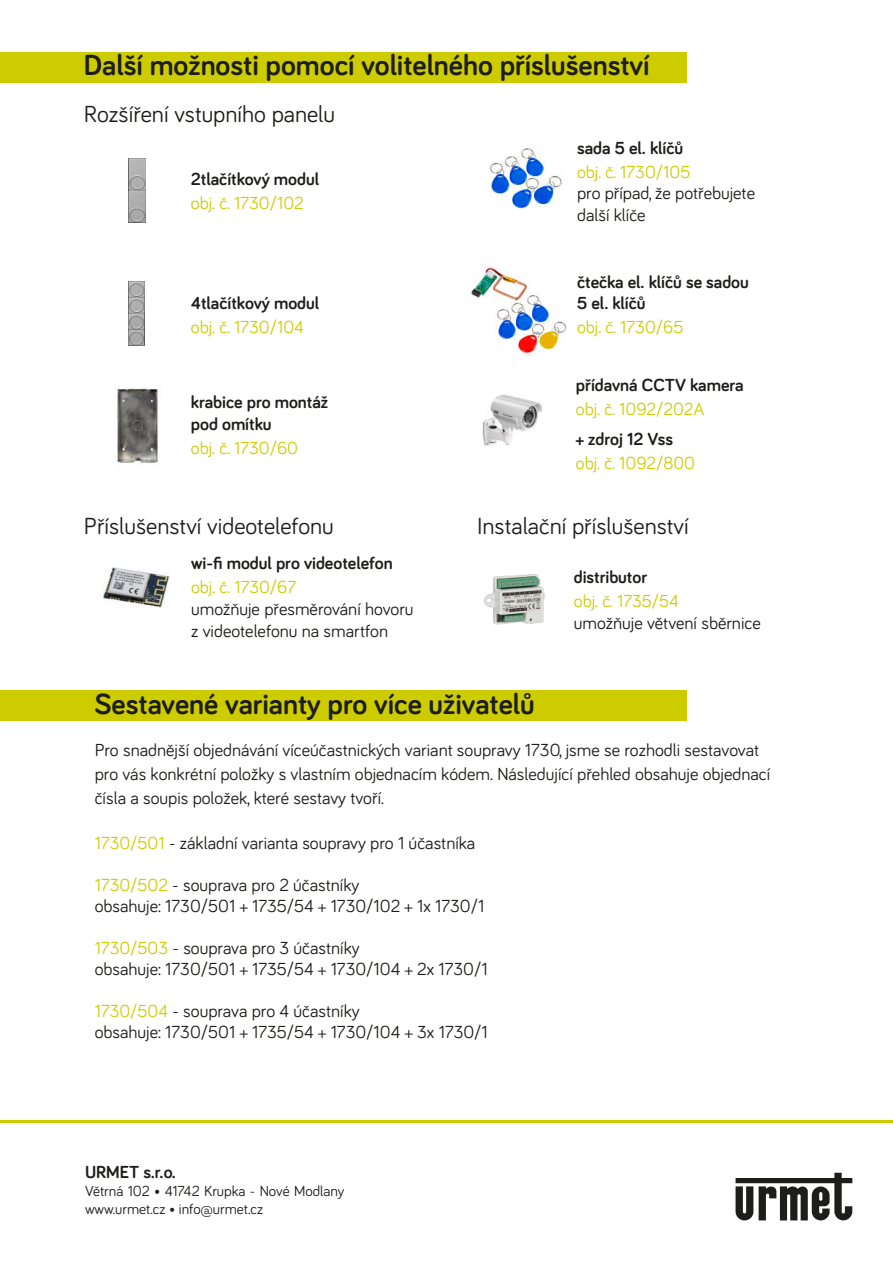
<style>
.page{position:relative;width:893px;height:1263px;background:#fff}
.page>*{position:absolute;margin:0;border:0;box-sizing:border-box;transform-origin:0 0}
.t1{font:700 30px "Bariol";color:#1d1d1b}
.t2{font:24px "Bariol";color:#1d1d1b}
.t3{font:18px/21px "Bariol";color:#1d1d1b}
.t4{font:700 18px/21.6px "Bariol";color:#1d1d1b}
.t5{font:18px "Bariol";color:#cdcc00}
.t6{font:15px/18px "Bariol";color:#1d1d1b}
.s1{color:#cdcc00}
</style>
<div class="page">
<svg style="left:736px;top:1173px;width:116px;height:47px"></svg>
<div style="left:0;top:52px;width:686px;height:31px;background:#cdcc00"></div>
<div style="left:0;top:690px;width:686px;height:31px;background:#cdcc00"></div>
<hr style="left:0;top:1120px;width:893px;height:3px;background:#cdcc00">
<img style="left:489px;top:148px;width:73px;height:61px">
<img style="left:103px;top:568px;width:66px;height:39px">
<img style="left:129px;top:158px;width:16px;height:65px">
<img style="left:129px;top:281px;width:16px;height:65px">
<img style="left:471px;top:265px;width:96px;height:91px">
<img style="left:484px;top:574px;width:62px;height:51px">
<img style="left:482px;top:394px;width:60px;height:53px">
<img style="left:117px;top:388px;width:41px;height:75px">
<h1 class="t1" style="left:84px;top:45px;width:567px">Další možnosti pomocí volitelného příslušenství</h1>
<h2 class="t2" style="left:84px;top:101px;width:253px">Rozšíření vstupního panelu</h2>
<p class="t4" style="left:191px;top:168px;width:130px">2tlačítkový modul</p>
<p class="t5" style="left:191px;top:194px;width:114px">obj. č. 1730/102</p>
<p class="t4" style="left:191px;top:291px;width:130px">4tlačítkový modul</p>
<p class="t5" style="left:191px;top:317px;width:115px">obj. č. 1730/104</p>
<p class="t4" style="left:191px;top:391px;width:139px">krabice pro montáž pod omítku</p>
<p class="t5" style="left:191px;top:438px;width:109px">obj. č. 1730/60</p>
<p class="t4" style="left:577px;top:136px;width:108px">sada 5 el. klíčů</p>
<p class="t5" style="left:577px;top:162px;width:115px">obj. č. 1730/105</p>
<p class="t3" style="left:577px;top:182px;width:180px;line-height:21.6px">pro případ, že potřebujete další klíče</p>
<p class="t4" style="left:577px;top:270px;width:173px">čtečka el. klíčů se sadou<br>5 el. klíčů</p>
<p class="t5" style="left:577px;top:317px;width:108px">obj. č. 1730/65</p>
<p class="t4" style="left:576px;top:373px;width:169px">přídavná CCTV kamera</p>
<p class="t5" style="left:576px;top:399px;width:130px">obj. č. 1092/202A</p>
<p class="t4" style="left:576px;top:427px;width:99px">+ zdroj 12 Vss</p>
<p class="t5" style="left:576px;top:453px;width:121px">obj. č. 1092/800</p>
<h2 class="t2" style="left:84px;top:513px;width:251px">Příslušenství videotelefonu</h2>
<h2 class="t2" style="left:477px;top:513px;width:213px">Instalační příslušenství</h2>
<p class="t4" style="left:191px;top:552px;width:203px">wi-fi modul pro videotelefon</p>
<p class="t5" style="left:191px;top:578px;width:107px">obj. č. 1730/67</p>
<p class="t3" style="left:191px;top:598px;width:224px;line-height:21.6px">umožňuje přesměrování hovoru z videotelefonu na smartfon</p>
<p class="t4" style="left:574px;top:565px;width:75px">distributor</p>
<p class="t5" style="left:574px;top:591px;width:107px">obj. č. 1735/54</p>
<p class="t3" style="left:574px;top:612px;width:188px">umožňuje větvení sběrnice</p>
<h1 class="t1" style="left:94px;top:683px;width:442px">Sestavené varianty pro více uživatelů</h1>
<p class="t3" style="left:95px;top:738px;width:677px;line-height:24px">Pro snadnější objednávání víceúčastnických variant soupravy 1730, jsme se rozhodli sestavovat pro vás konkrétní položky s vlastním objednacím kódem. Následující přehled obsahuje objednací čísla a soupis položek, které sestavy tvoří.</p>
<p class="t3" style="left:95px;top:832px;width:382px"><span class="s1">1730/501</span> - základní varianta soupravy pro 1 účastníka</p>
<p class="t3" style="left:95px;top:874px;width:391px"><span class="s1">1730/502</span> - souprava pro 2 účastníky<br>obsahuje: 1730/501 + 1735/54 + 1730/102 + 1x 1730/1</p>
<p class="t3" style="left:95px;top:937px;width:395px"><span class="s1">1730/503</span> - souprava pro 3 účastníky<br>obsahuje: 1730/501 + 1735/54 + 1730/104 + 2x 1730/1</p>
<p class="t3" style="left:95px;top:1000px;width:395px"><span class="s1">1730/504</span> - souprava pro 4 účastníky<br>obsahuje: 1730/501 + 1735/54 + 1730/104 + 3x 1730/1</p>
<p class="t4" style="left:85px;top:1161px;width:92px">URMET s.r.o.</p>
<p class="t6" style="left:85px;top:1182px;width:261px">Větrná 102 • 41742 Krupka - Nové Modlany www.urmet.cz • info@urmet.cz</p>
</div>
